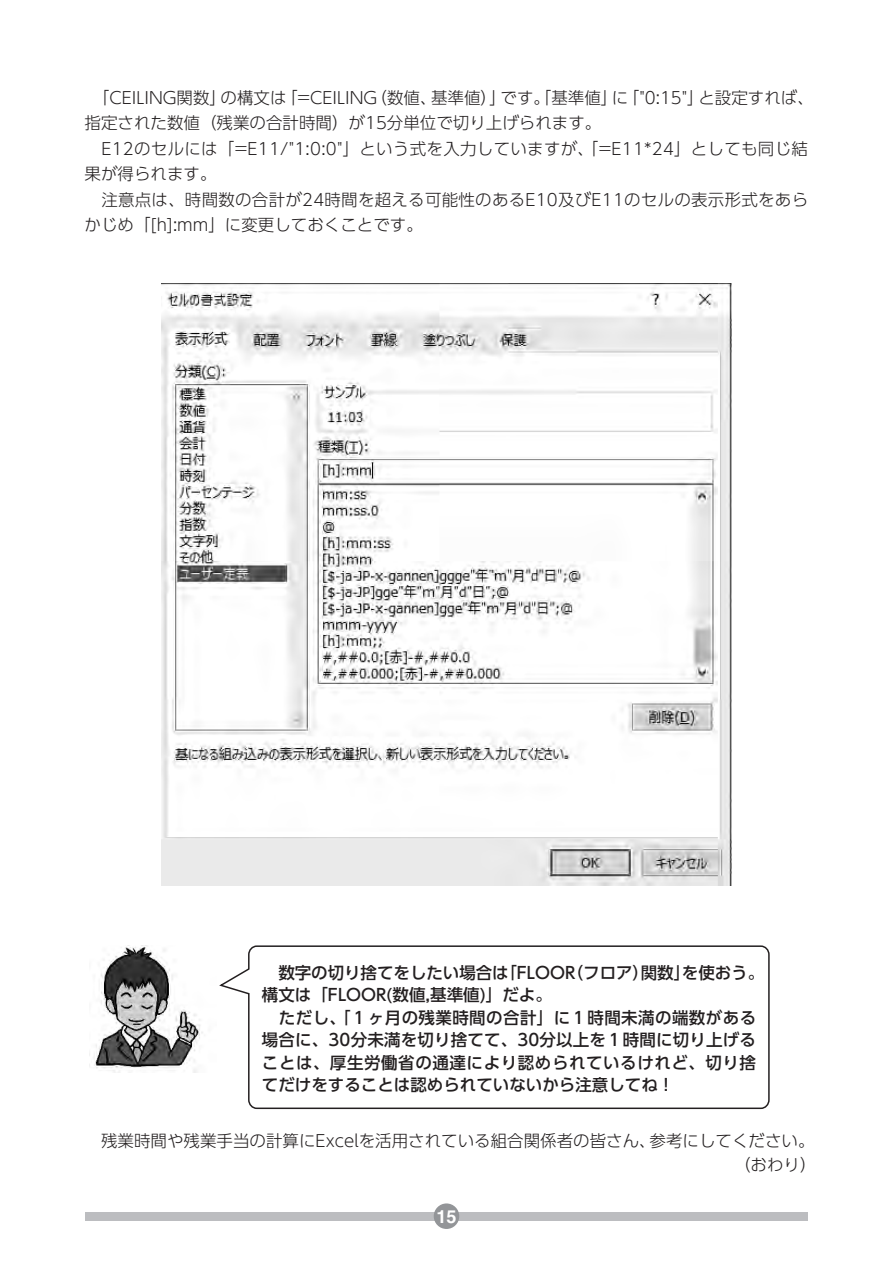
<style>
.page{position:relative;width:893px;height:1263px;background:#fff}
.page>*{position:absolute;margin:0;border:0;box-sizing:border-box;transform-origin:0 0}
.t1{font:700 18px "Helvetica";color:#fff}
.t2{font:300 16.5px/25.5px "UD Shin Go Pro";color:#231f20;text-align:right}
.t3{font:500 16.5px/22.5px "UD Shin Go Pro";letter-spacing:.01em;color:#231f20}
</style>
<div class="page">
<img style="left:89px;top:945px;width:114px;height:128px">
<svg style="left:219px;top:945px;width:551px;height:165px"></svg>
<img style="left:161px;top:283px;width:570px;height:603px">
<div style="left:85px;top:1212px;width:723px;height:8px;background:#bcbdc0"></div>
<div style="left:434px;top:1203px;width:25px;height:26px;background:#939598;border-radius:50%"></div>
<p class="t2" style="left:85px;top:84px;width:731px;text-align:left;text-indent:8px">「CEILING関数」の構文は「=CEILING（数値、基準値）」です。「基準値」に「"0:1 5"」と設定すれば、指定された数値（残業の合計時間）が1 5分単位で切り上げられます。<br>　E12のセルには「=E11 /"1 :0:0"」という式を入力していますが、「=E11 *24」としても同じ結果が得られます。<br>　注意点は、時間数の合計が24時間を超える可能性のあるE1 0及びE11 のセルの表示形式をあらかじめ「[h]:mm」に変更しておくことです。</p>
<p class="t3" style="left:262px;top:960px;width:504px">　数字の切り捨てをしたい場合は「FLOOR（フロア）関数」を使おう。構文は「FLOOR(数値,基準値)」だよ。<br>　ただし、「１ヶ月の残業時間の合計」に１時間未満の端数がある場合に、３０分未満を切り捨てて、３０分以上を１時間に切り上げることは、厚生労働省の通達により認められているけれど、切り捨てだけをすることは認められていないから注意してね！</p>
<p class="t2" style="left:85px;top:1128px;width:733px;line-height:24px">　残業時間や残業手当の計算にExcelを活用されている組合関係者の皆さん、参考にしてください。（おわり）</p>
<p class="t1" style="left:436px;top:1205px;width:22px">15</p>
</div>
